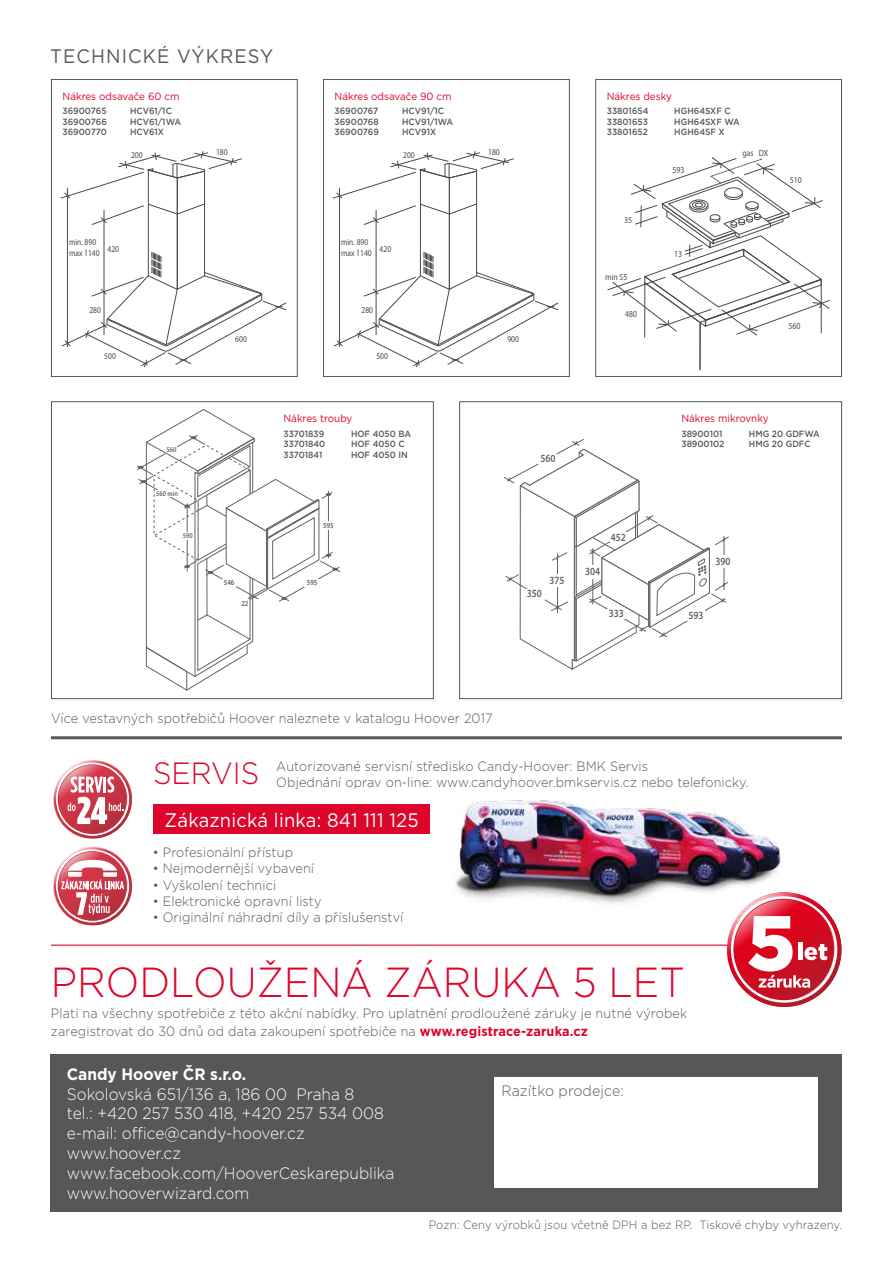
<style>
.page{position:relative;width:893px;height:1263px;background:#fff}
.page>*{position:absolute;margin:0;border:0;box-sizing:border-box;transform-origin:0 0}
.t1{font:300 42px "Gotham";color:#dd052b;scale:.94 1}
.t2{font:300 30.75px "Gotham";color:#dd052b;scale:.94 1}
.t3{font:19.5px "Gotham";letter-spacing:.01em;color:#fff;scale:.94 1}
.t4{font:19.5px "Gotham";letter-spacing:.06em;color:#575756;scale:.94 1}
.t5{font:300 16.5px/19.8px "Gotham";color:#fff;scale:.94 1}
.t6{font:700 16.5px "Gotham";color:#fff;scale:.94 1}
.t7{font:300 15px "Gotham";letter-spacing:.01em;color:#575756;scale:.94 1}
.t8{font:300 13.5px/16.2px "Gotham";letter-spacing:.01em;color:#575756;scale:.94 1}
.t9{font:300 12px "Gotham";letter-spacing:.01em;color:#575756;scale:.94 1}
.t10{font:600 10.95px "Myriad Pro";color:#646363;scale:.85 1}
.t11{font:10.5px "Gotham";color:#dd052b;scale:.94 1}
.t12{font:9.15px "Myriad Pro";color:#4a4a49;scale:.85 1}
.t13{font:500 9px "Gotham";color:#575756;scale:.94 1}
.t14{font:8.85px/10.6px "Myriad Pro";color:#4a4a49;scale:.85 1}
.t15{font:600 7.8px "Myriad Pro";color:#646363;scale:.85 1}
.t16{font:600 7.35px "Myriad Pro";color:#646363;scale:.85 1}
.s1{font-weight:700;color:#dd052b}
</style>
<div class="page">
<hr style="left:51px;top:736px;width:791px;height:3px;background:#575756">
<div style="left:51px;top:1054px;width:791px;height:158px;background:#575756"></div>
<div style="left:494px;top:1077px;width:324px;height:111px;background:#fff"></div>
<svg style="left:53px;top:760px;width:80px;height:166px"></svg>
<div style="left:153px;top:804px;width:277px;height:30px;background:#dd052b"></div>
<img style="left:456px;top:800px;width:326px;height:103px">
<hr style="left:51px;top:944px;width:765px;height:2px;background:#dd052b">
<svg style="left:724px;top:892px;width:118px;height:115px"></svg>
<div style="left:51px;top:79px;width:247px;height:298px;border:1px solid #575756"></div>
<div style="left:323px;top:79px;width:247px;height:298px;border:1px solid #575756"></div>
<div style="left:595px;top:79px;width:247px;height:298px;border:1px solid #575756"></div>
<div style="left:51px;top:401px;width:383px;height:298px;border:1px solid #575756"></div>
<div style="left:459px;top:401px;width:383px;height:298px;border:1px solid #575756"></div>
<svg style="left:60px;top:151px;width:227px;height:217px"></svg>
<svg style="left:332px;top:151px;width:227px;height:217px"></svg>
<svg style="left:607px;top:157px;width:223px;height:213px"></svg>
<svg style="left:137px;top:409px;width:203px;height:282px"></svg>
<svg style="left:503px;top:439px;width:226px;height:230px"></svg>
<h3 class="t4" style="left:50px;top:44px;width:239px">TECHNICKÉ VÝKRESY</h3>
<p class="t11" style="left:63px;top:89px;width:126px">Nákres odsavače 60 cm</p>
<p class="t13" style="left:63px;top:105px;width:48px">36900765</p>
<p class="t13" style="left:130px;top:105px;width:46px">HCV61/1C</p>
<p class="t13" style="left:63px;top:116px;width:49px">36900766</p>
<p class="t13" style="left:130px;top:116px;width:56px">HCV61/1WA</p>
<p class="t13" style="left:63px;top:126px;width:49px">36900770</p>
<p class="t13" style="left:130px;top:126px;width:38px">HCV61X</p>
<p class="t11" style="left:335px;top:89px;width:126px">Nákres odsavače 90 cm</p>
<p class="t13" style="left:335px;top:105px;width:48px">36900767</p>
<p class="t13" style="left:402px;top:105px;width:46px">HCV91/1C</p>
<p class="t13" style="left:335px;top:116px;width:48px">36900768</p>
<p class="t13" style="left:402px;top:116px;width:56px">HCV91/1WA</p>
<p class="t13" style="left:335px;top:126px;width:49px">36900769</p>
<p class="t13" style="left:402px;top:126px;width:38px">HCV91X</p>
<p class="t11" style="left:607px;top:89px;width:71px">Nákres desky</p>
<p class="t13" style="left:607px;top:105px;width:46px">33801654</p>
<p class="t13" style="left:674px;top:105px;width:62px">HGH64SXF C</p>
<p class="t13" style="left:607px;top:116px;width:45px">33801653</p>
<p class="t13" style="left:674px;top:116px;width:71px">HGH64SXF WA</p>
<p class="t13" style="left:607px;top:126px;width:45px">33801652</p>
<p class="t13" style="left:674px;top:126px;width:55px">HGH64SF X</p>
<p class="t14" style="left:131px;top:150px;width:15px">200</p>
<p class="t14" style="left:216px;top:147px;width:15px">180</p>
<p class="t14" style="left:403px;top:150px;width:15px">200</p>
<p class="t14" style="left:488px;top:147px;width:15px">180</p>
<p class="t12" style="left:743px;top:147px;width:32px">gas DX</p>
<p class="t12" style="left:673px;top:164px;width:16px">593</p>
<p class="t12" style="left:790px;top:174px;width:16px">510</p>
<p class="t12" style="left:624px;top:215px;width:11px">35</p>
<p class="t14" style="left:69px;top:237px;width:38px">min. 890 max 1140</p>
<p class="t14" style="left:108px;top:244px;width:15px">420</p>
<p class="t14" style="left:341px;top:237px;width:38px">min. 890 max 1140</p>
<p class="t14" style="left:380px;top:244px;width:15px">420</p>
<p class="t12" style="left:674px;top:248px;width:11px">13</p>
<p class="t14" style="left:89px;top:305px;width:15px">280</p>
<p class="t14" style="left:361px;top:305px;width:15px">280</p>
<p class="t12" style="left:605px;top:271px;width:28px">min 55</p>
<p class="t12" style="left:625px;top:308px;width:16px">480</p>
<p class="t12" style="left:788px;top:320px;width:16px">560</p>
<p class="t14" style="left:235px;top:333px;width:15px">600</p>
<p class="t14" style="left:507px;top:333px;width:15px">900</p>
<p class="t14" style="left:104px;top:350px;width:15px">500</p>
<p class="t14" style="left:376px;top:350px;width:15px">500</p>
<p class="t16" style="left:166px;top:445px;width:13px">560</p>
<p class="t11" style="left:283px;top:411px;width:75px">Nákres trouby</p>
<p class="t13" style="left:283px;top:427px;width:45px">33701839</p>
<p class="t13" style="left:351px;top:427px;width:66px">HOF 4050 BA</p>
<p class="t13" style="left:283px;top:438px;width:46px">33701840</p>
<p class="t13" style="left:351px;top:438px;width:59px">HOF 4050 C</p>
<p class="t13" style="left:283px;top:448px;width:43px">33701841</p>
<p class="t13" style="left:351px;top:448px;width:62px">HOF 4050 IN</p>
<p class="t10" style="left:540px;top:451px;width:19px">560</p>
<p class="t11" style="left:681px;top:411px;width:94px">Nákres mikrovnky</p>
<p class="t13" style="left:681px;top:427px;width:45px">38900101</p>
<p class="t13" style="left:749px;top:427px;width:77px">HMG 20 GDFWA</p>
<p class="t13" style="left:681px;top:438px;width:47px">38900102</p>
<p class="t13" style="left:749px;top:438px;width:67px">HMG 20 GDFC</p>
<p class="t16" style="left:156px;top:489px;width:27px">560 min</p>
<p class="t15" style="left:323px;top:520px;width:14px">595</p>
<p class="t16" style="left:183px;top:531px;width:13px">590</p>
<p class="t10" style="left:611px;top:530px;width:19px">452</p>
<p class="t10" style="left:716px;top:554px;width:19px">390</p>
<p class="t15" style="left:224px;top:577px;width:14px">546</p>
<p class="t15" style="left:307px;top:577px;width:14px">595</p>
<p class="t10" style="left:550px;top:573px;width:19px">375</p>
<p class="t10" style="left:585px;top:564px;width:19px">304</p>
<p class="t10" style="left:527px;top:587px;width:19px">350</p>
<p class="t15" style="left:241px;top:598px;width:10px">22</p>
<p class="t10" style="left:609px;top:607px;width:19px">333</p>
<p class="t10" style="left:689px;top:608px;width:19px">593</p>
<p class="t8" style="left:51px;top:709px;width:471px">Více vestavných spotřebičů Hoover naleznete v katalogu Hoover 2017</p>
<h2 class="t2" style="left:153px;top:754px;width:115px">SERVIS</h2>
<p class="t8" style="left:276px;top:757px;width:504px">Autorizované servisní středisko Candy-Hoover: BMK Servis<br>Objednání oprav on-line: www.candyhoover.bmkservis.cz nebo telefonicky.</p>
<h3 class="t3" style="left:165px;top:807px;width:272px">Zákaznická linka: 841 111 125</h3>
<p class="t8" style="left:153px;top:844px;width:151px">• Profesionální přístup</p>
<p class="t8" style="left:153px;top:860px;width:173px">• Nejmodernější vybavení</p>
<p class="t8" style="left:153px;top:876px;width:133px">• Vyškolení technici</p>
<p class="t8" style="left:153px;top:892px;width:181px">• Elektronické opravní listy</p>
<p class="t8" style="left:153px;top:909px;width:268px">• Originální náhradní díly a příslušenství</p>
<h1 class="t1" style="left:51px;top:955px;width:676px">PRODLOUŽENÁ ZÁRUKA 5 LET</h1>
<p class="t8" style="left:51px;top:1003px;width:678px;line-height:18px">Platí na všechny spotřebiče z této akční nabídky. Pro uplatnění prodloužené záruky je nutné výrobek zaregistrovat do 30 dnů od data zakoupení spotřebiče na <span class="s1">www.registrace-zaruka.cz</span></p>
<p class="t6" style="left:67px;top:1063px;width:192px">Candy Hoover ČR s.r.o.</p>
<p class="t5" style="left:67px;top:1083px;width:350px">Sokolovská 651/136 a, 186 00 Praha 8<br>tel.: +420 257 530 418, +420 257 534 008 e-mail: office@candy-hoover.cz www.hoover.cz www.facebook.com/HooverCeskarepublika www.hooverwizard.com</p>
<p class="t7" style="left:501px;top:1081px;width:132px">Razítko prodejce:</p>
<p class="t9" style="left:429px;top:1217px;width:441px">Pozn: Ceny výrobků jsou včetně DPH a bez RP. Tiskové chyby vyhrazeny.</p>
</div>
